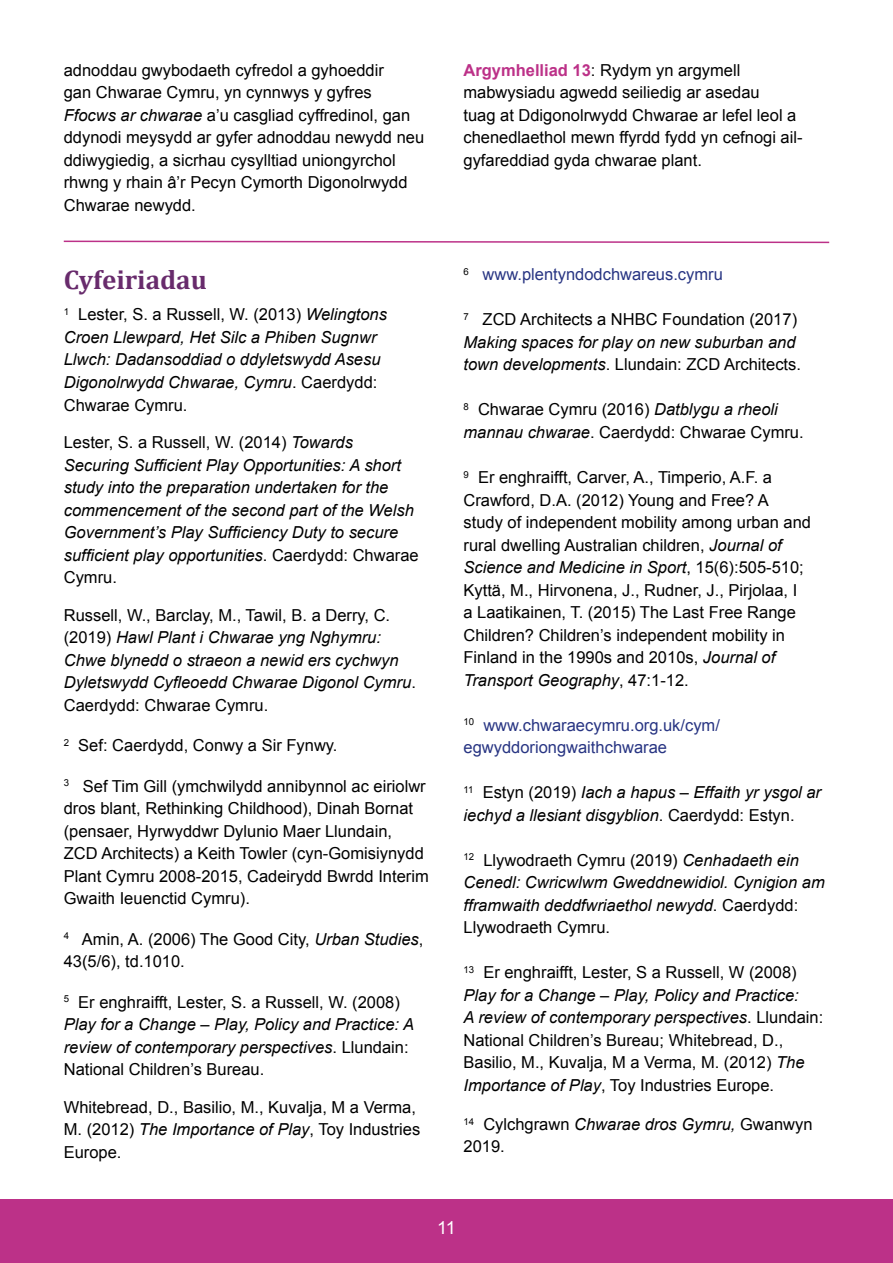
<style>
.page{position:relative;width:893px;height:1263px;background:#fff}
.page>*{position:absolute;margin:0;border:0;box-sizing:border-box;transform-origin:0 0}
.t1{font:700 27px "Cambria";color:#682b6c}
.t2{font:18px "Arial";color:#fff}
.t3{font:16.5px/22.5px "Arial";color:#000}
.t4{font:italic 16.5px/22.5px "Arial";color:#000}
.t5{font:16.5px/22.5px "Arial";color:#283583}
.s1{font-style:italic}
.s2{font-weight:700;color:#bc3188}
.s3{font-style:normal}
</style>
<div class="page">
<div style="left:0;top:1199px;width:893px;height:64px;background:#bc3188"></div>
<svg style="left:63px;top:240px;width:767px;height:4px"></svg>
<p class="t3" style="left:64px;top:59px;width:362px">adnoddau gwybodaeth cyfredol a gyhoeddir<br>gan Chwarae Cymru, yn cynnwys y gyfres <span class="s1">Ffocws ar chwarae</span> a’u casgliad cyffredinol, gan ddynodi meysydd ar gyfer adnoddau newydd neu ddiwygiedig, a sicrhau cysylltiad uniongyrchol rhwng y rhain â’r Pecyn Cymorth Digonolrwydd Chwarae newydd.</p>
<p class="t3" style="left:463px;top:59px;width:341px"><span class="s2">Argymhelliad 13</span>: Rydym yn argymell mabwysiadu agwedd seiliedig ar asedau<br>tuag at Ddigonolrwydd Chwarae ar lefel leol a chenedlaethol mewn ffyrdd fydd yn cefnogi ail&shy;gyfareddiad gyda chwarae plant.</p>
<h1 class="t1" style="left:64px;top:261px;width:145px">Cyfeiriadau</h1>
<p class="t4" style="left:64px;top:304px;width:325px"><sup>1</sup> <span class="s3">Lester, S. a Russell, W. (2013)</span> Welingtons Croen Llewpard, Het Silc a Phiben Sugnwr Llwch: Dadansoddiad o ddyletswydd Asesu Digonolrwydd Chwarae, Cymru<span class="s3">. Caerdydd:<br>Chwarae Cymru.</span></p>
<p class="t4" style="left:64px;top:431px;width:356px"><span class="s3">Lester, S. a Russell, W. (2014)</span> Towards Securing Sufficient Play Opportunities: A short study into the preparation undertaken for the commencement of the second part of the Welsh Government’s Play Sufficiency Duty to secure sufficient play opportunities<span class="s3">. Caerdydd: Chwarae Cymru.</span></p>
<p class="t4" style="left:64px;top:604px;width:354px"><span class="s3">Russell, W., Barclay, M., Tawil, B. a Derry, C. (2019)</span> Hawl Plant i Chwarae yng Nghymru:<br>Chwe blynedd o straeon a newid ers cychwyn Dyletswydd Cyfleoedd Chwarae Digonol Cymru<span class="s3">.<br>Caerdydd: Chwarae Cymru.</span></p>
<p class="t3" style="left:64px;top:734px;width:275px"><sup>2</sup> Sef: Caerdydd, Conwy a Sir Fynwy.</p>
<p class="t3" style="left:64px;top:775px;width:366px"><sup>3</sup> Sef Tim Gill (ymchwilydd annibynnol ac eiriolwr dros blant, Rethinking Childhood), Dinah Bornat (pensaer, Hyrwyddwr Dylunio Maer Llundain, ZCD Architects) a Keith Towler (cyn-Gomisiynydd Plant Cymru 2008-2015, Cadeirydd Bwrdd Interim Gwaith Ieuenctid Cymru).</p>
<p class="t3" style="left:64px;top:928px;width:361px"><sup>4</sup> Amin, A. (2006) The Good City, <span class="s1">Urban Studies</span>,<br>43(5/6), td.1010.</p>
<p class="t3" style="left:64px;top:991px;width:352px"><sup>5</sup> Er enghraifft, Lester, S. a Russell, W. (2008)<br><span class="s1">Play for a Change – Play, Policy and Practice: A review of contemporary perspectives</span>. Llundain:<br>National Children’s Bureau.</p>
<p class="t3" style="left:64px;top:1096px;width:358px">Whitebread, D., Basilio, M., Kuvalja, M a Verma,<br>M. (2012) <span class="s1">The Importance of Play</span>, Toy Industries<br>Europe.</p>
<p class="t5" style="left:463px;top:264px;width:261px"><sup>6</sup> www.plentyndodchwareus.cymru</p>
<p class="t3" style="left:463px;top:309px;width:339px"><sup>7</sup> ZCD Architects a NHBC Foundation (2017)<br><span class="s1">Making spaces for play on new suburban and town developments</span>. Llundain: ZCD Architects.</p>
<p class="t3" style="left:463px;top:399px;width:342px"><sup>8</sup> Chwarae Cymru (2016) <span class="s1">Datblygu a rheoli mannau chwarae</span>. Caerdydd: Chwarae Cymru.</p>
<p class="t3" style="left:463px;top:466px;width:349px"><sup>9</sup> Er enghraifft, Carver, A., Timperio, A.F. a Crawford, D.A. (2012) Young and Free? A study of independent mobility among urban and rural dwelling Australian children, <span class="s1">Journal of Science and Medicine in Sport</span>, 15(6):505-510; Kyttä, M., Hirvonena, J., Rudner, J., Pirjolaa, I<br>a Laatikainen, T. (2015) The Last Free Range Children? Children’s independent mobility in Finland in the 1990s and 2010s, <span class="s1">Journal of Transport Geography</span>, 47:1-12.</p>
<p class="t5" style="left:463px;top:714px;width:258px"><sup>10</sup> www.chwaraecymru.org.uk/cym/ egwyddoriongwaithchwarae</p>
<p class="t4" style="left:463px;top:781px;width:359px"><sup>11</sup> <span class="s3">Estyn (2019)</span> Iach a hapus – Effaith yr ysgol ar iechyd a llesiant disgyblion<span class="s3">. Caerdydd: Estyn.</span></p>
<p class="t4" style="left:463px;top:849px;width:363px"><sup>12</sup> <span class="s3">Llywodraeth Cymru (2019)</span> Cenhadaeth ein Cenedl: Cwricwlwm Gweddnewidiol. Cynigion am fframwaith deddfwriaethol newydd<span class="s3">. Caerdydd:<br>Llywodraeth Cymru.</span></p>
<p class="t3" style="left:463px;top:961px;width:361px"><sup>13</sup> Er enghraifft, Lester, S a Russell, W (2008)<br><span class="s1">Play for a Change – Play, Policy and Practice:<br>A review of contemporary perspectives</span>. Llundain:<br>National Children’s Bureau; Whitebread, D., Basilio, M., Kuvalja, M a Verma, M. (2012) <span class="s1">The Importance of Play</span>, Toy Industries Europe.</p>
<p class="t3" style="left:463px;top:1114px;width:351px;line-height:21.6px"><sup>14</sup> Cylchgrawn <span class="s1">Chwarae dros Gymru,</span> Gwanwyn<br>2019.</p>
<p class="t2" style="left:437px;top:1215px;width:20px">11</p>
</div>
